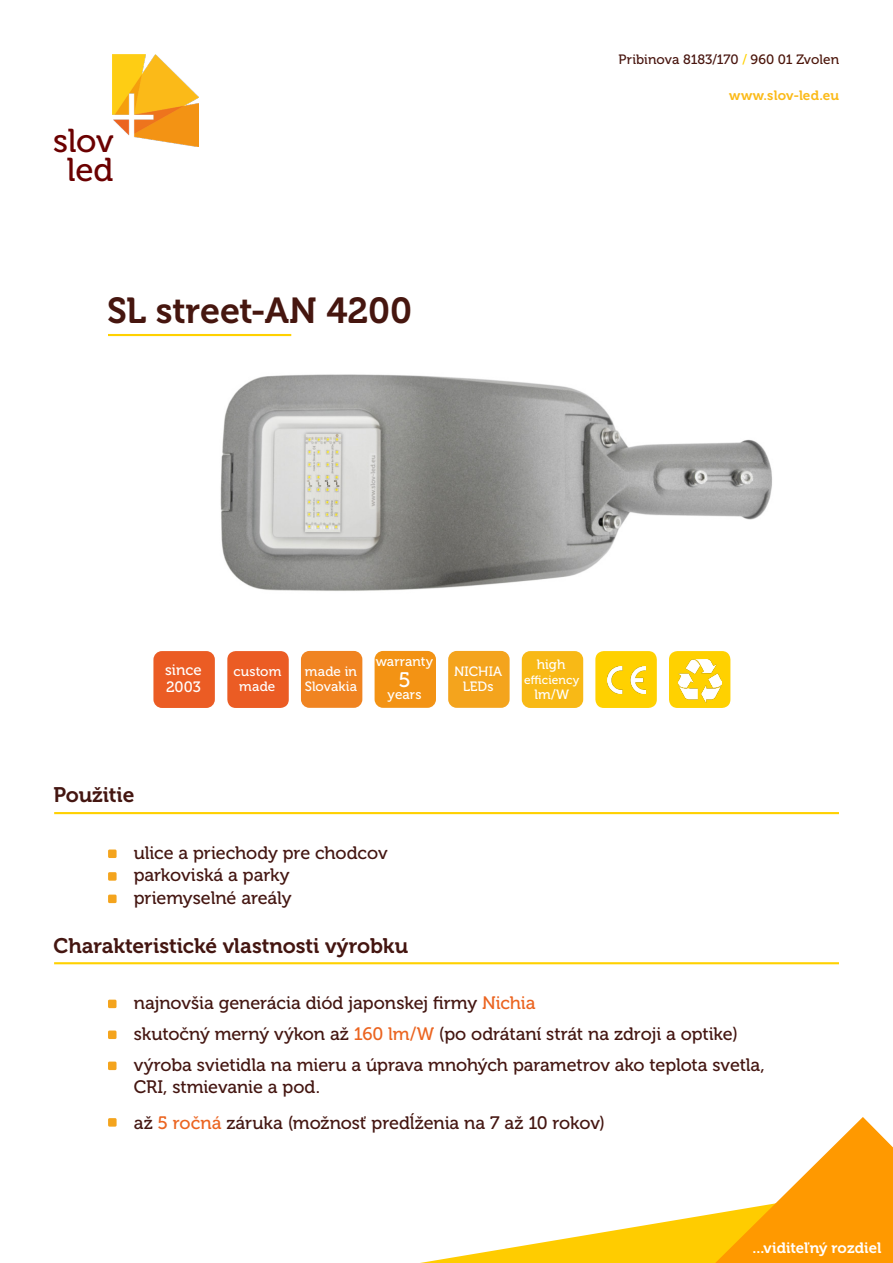
<style>
.page{position:relative;width:893px;height:1263px;background:#fff}
.page>*{position:absolute;margin:0;border:0;box-sizing:border-box;transform-origin:0 0}
.t1{font:36px "Museo 700";letter-spacing:-.005em;color:#46160f}
.t2{font:33px/29.7px "Museo 500";letter-spacing:-.01em;color:#6b0000;text-align:center}
.t3{font:21px "Museo 700";letter-spacing:-.005em;color:#441611}
.t4{font:21px "Museo 500";color:#fff}
.t5{font:18px/22.5px "Museo 500";letter-spacing:-.005em;color:#441611}
.t6{font:15px "Museo 700";color:#fff}
.t7{font:15px/16.5px "Museo 500";color:#fff}
.t8{font:13.5px/15px "Museo 500";letter-spacing:.005em;color:#fff}
.t9{font:13.5px "Museo 500";color:#48150f}
.t10{font:13.5px "Museo 700";letter-spacing:.005em;color:#fbba18}
.t11{font:12px "Museo 500";letter-spacing:.01em;color:#fff}
.s1{color:#ffd100}
.s2{color:#4b150a}
.s3{color:#eb6420}
</style>
<div class="page">
<div style="left:108px;top:1061px;width:9px;height:9px;background:#f4a41d;border-radius:2px"></div>
<div style="left:108px;top:1030px;width:9px;height:9px;background:#f4a41d;border-radius:2px"></div>
<div style="left:108px;top:1000px;width:9px;height:8px;background:#f4a41d;border-radius:2px"></div>
<div style="left:108px;top:1118px;width:9px;height:8px;background:#f4a41d;border-radius:2px"></div>
<hr style="left:54px;top:812px;width:785px;height:2px;background:#ffd100">
<hr style="left:54px;top:962px;width:785px;height:2px;background:#ffd100">
<div style="left:153px;top:651px;width:62px;height:57px;background:#eb5c24;border-radius:9px"></div>
<div style="left:227px;top:651px;width:62px;height:57px;background:#eb5c24;border-radius:9px"></div>
<div style="left:301px;top:651px;width:61px;height:57px;background:#f08421;border-radius:9px"></div>
<div style="left:448px;top:651px;width:62px;height:57px;background:#f4a41d;border-radius:9px"></div>
<div style="left:522px;top:651px;width:61px;height:57px;background:#f8b916;border-radius:9px"></div>
<div style="left:595px;top:651px;width:62px;height:57px;background:#ffd100;border-radius:9px"></div>
<img style="left:607px;top:666px;width:38px;height:27px">
<div style="left:669px;top:651px;width:61px;height:57px;background:#ffd100;border-radius:9px"></div>
<img style="left:678px;top:659px;width:43px;height:43px">
<div style="left:108px;top:849px;width:9px;height:9px;background:#f4a41d;border-radius:2px"></div>
<div style="left:375px;top:651px;width:61px;height:57px;background:#f39314;border-radius:9px"></div>
<div style="left:108px;top:894px;width:9px;height:9px;background:#f4a41d;border-radius:2px"></div>
<div style="left:108px;top:872px;width:9px;height:9px;background:#f4a41d;border-radius:2px"></div>
<hr style="left:108px;top:334px;width:183px;height:2px;background:#ffd100">
<img style="left:112px;top:54px;width:86px;height:93px">
<svg style="left:420px;top:1117px;width:473px;height:146px"></svg>
<img style="left:220px;top:374px;width:552px;height:217px">
<p class="t2" style="left:53px;top:126px;width:62px">slov led</p>
<p class="t1" style="left:107px;top:291px;width:306px">SL street-AN 4200</p>
<p class="t9" style="left:618px;top:52px;width:222px">Pribinova 8183/170 <span class="s1">/</span> <span class="s2">960 01 Zvolen</span></p>
<p class="t10" style="left:729px;top:87px;width:111px">www.slov-led.eu</p>
<p class="t7" style="left:165px;top:662px;width:38px">since<br>2003</p>
<p class="t8" style="left:233px;top:664px;width:49px">custom</p>
<p class="t8" style="left:239px;top:679px;width:38px">made</p>
<p class="t8" style="left:376px;top:654px;width:59px">warranty</p>
<p class="t4" style="left:398px;top:669px;width:14px">5</p>
<p class="t8" style="left:388px;top:687px;width:35px">years</p>
<p class="t8" style="left:305px;top:664px;width:54px">made in<br>Slovakia</p>
<p class="t8" style="left:454px;top:664px;width:49px;text-align:center">NICHIA<br>LEDs</p>
<p class="t8" style="left:537px;top:657px;width:30px">high</p>
<p class="t11" style="left:524px;top:674px;width:57px">efficiency</p>
<p class="t8" style="left:534px;top:687px;width:36px">lm/W</p>
<p class="t3" style="left:53px;top:783px;width:82px">Použitie</p>
<p class="t5" style="left:134px;top:841px;width:255px">ulice a priechody pre chodcov</p>
<p class="t5" style="left:134px;top:864px;width:158px">parkoviská a parky</p>
<p class="t5" style="left:134px;top:886px;width:159px">priemyselné areály</p>
<p class="t3" style="left:54px;top:933px;width:356px">Charakteristické vlastnosti výrobku</p>
<p class="t5" style="left:134px;top:991px;width:403px">najnovšia generácia diód japonskej firmy <span class="s3">Nichia</span></p>
<p class="t5" style="left:134px;top:1022px;width:606px">skutočný merný výkon až <span class="s3">160 lm/W</span> (po odrátaní strát na zdroji a optike)</p>
<p class="t5" style="left:134px;top:1053px;width:633px">výroba svietidla na mieru a úprava mnohých parametrov ako teplota svetla,<br>CRI, stmievanie a pod.</p>
<p class="t5" style="left:134px;top:1111px;width:473px">až <span class="s3">5 ročná</span> záruka (možnosť predĺženia na 7 až 10 rokov)</p>
<p class="t6" style="left:753px;top:1239px;width:130px">...viditeľný rozdiel</p>
</div>
